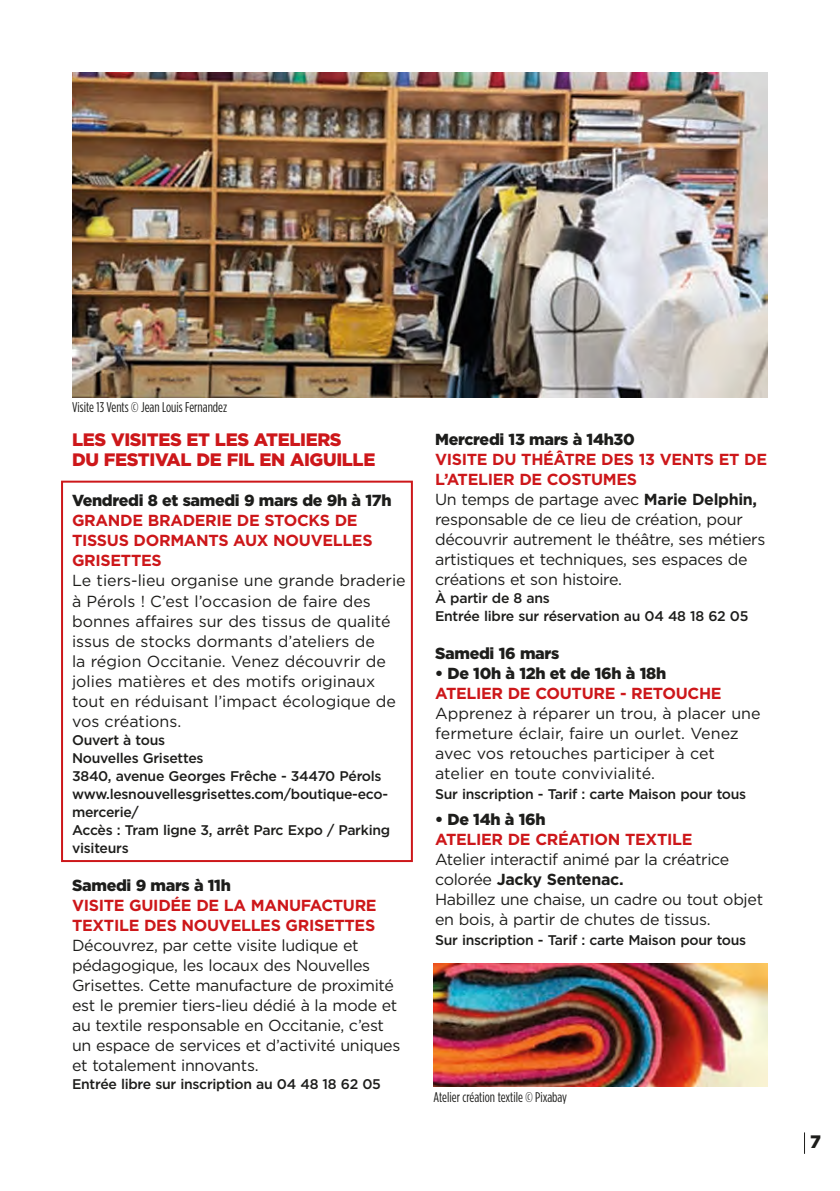
<style>
.page{position:relative;width:840px;height:1191px;background:#fff}
.page>*{position:absolute;margin:0;border:0;box-sizing:border-box;transform-origin:0 0}
.t1{font:900 18px/20px "Gotham";letter-spacing:-.02em;color:#cd171a}
.t2{font:900 18px "Gotham";color:#1d1d1b}
.t3{font:16px/20px "Gotham";letter-spacing:-.02em;color:#1d1d1b}
.t4{font:16px/20px "Gotham";color:#1d1d1b}
.t5{font:700 16px/20px "Gotham";letter-spacing:-.02em;color:#cd171a}
.t6{font:900 16px "Gotham";letter-spacing:-.02em;color:#1d1d1b}
.t7{font:500 14px/18px "Gotham";letter-spacing:-.02em;color:#1d1d1b}
.t8{font:14px "Gotham Condensed";color:#1d1d1b}
.s1{font-weight:700;color:#cd171a}
.s2{font-weight:700}
</style>
<div class="page">
<img style="left:72px;top:72px;width:695px;height:325px">
<img style="left:433px;top:963px;width:334px;height:123px">
<div style="left:61px;top:480px;width:351px;height:382px;border:2px solid #cd171a"></div>
<p class="t8" style="left:72px;top:399px;width:156px">Visite 13 Vents © Jean Louis Fernandez</p>
<p class="t1" style="left:72px;top:430px;width:305px">LES VISITES ET LES ATELIERS<br>DU FESTIVAL DE FIL EN AIGUILLE</p>
<p class="t6" style="left:72px;top:490px;width:321px">Vendredi 8 et samedi 9 mars de 9h à 17h</p>
<p class="t5" style="left:72px;top:511px;width:302px">GRANDE BRADERIE DE STOCKS DE<br>TISSUS DORMANTS AUX NOUVELLES<br>GRISETTES</p>
<p class="t4" style="left:72px;top:570px;width:335px">Le tiers-lieu organise une grande braderie à Pérols ! C’est l’occasion de faire des bonnes affaires sur des tissus de qualité issus de stocks dormants d’ateliers de<br>la région Occitanie. Venez découvrir de jolies matières et des motifs originaux tout en réduisant l’impact écologique de vos créations.</p>
<p class="t7" style="left:72px;top:730px;width:319px">Ouvert à tous<br>Nouvelles Grisettes<br>3840, avenue Georges Frêche - 34470 Pérols www.lesnouvellesgrisettes.com/boutique-eco&shy;mercerie/<br>Accès : Tram ligne 3, arrêt Parc Expo / Parking visiteurs</p>
<p class="t6" style="left:72px;top:874px;width:160px">Samedi 9 mars à 11h</p>
<p class="t5" style="left:72px;top:895px;width:306px">VISITE GUIDÉE DE LA MANUFACTURE<br>TEXTILE DES NOUVELLES GRISETTES</p>
<p class="t3" style="left:72px;top:934px;width:329px">Découvrez, par cette visite ludique et pédagogique, les locaux des Nouvelles Grisettes. Cette manufacture de proximité est le premier tiers-lieu dédié à la mode et au textile responsable en Occitanie, c’est un espace de services et d’activité uniques et totalement innovants.</p>
<p class="t7" style="left:72px;top:1074px;width:310px">Entrée libre sur inscription au 04 48 18 62 05</p>
<p class="t6" style="left:435px;top:428px;width:201px">Mercredi 13 mars à 14h30</p>
<p class="t3" style="left:435px;top:449px;width:333px"><span class="s1">VISITE DU THÉÂTRE DES 13 VENTS ET DE L’ATELIER DE COSTUMES<br></span>Un temps de partage avec <span class="s2">Marie Delphin, </span>responsable de ce lieu de création, pour découvrir autrement le théâtre, ses métiers artistiques et techniques, ses espaces de créations et son histoire.</p>
<p class="t7" style="left:435px;top:589px;width:315px">À partir de 8 ans<br>Entrée libre sur réservation au 04 48 18 62 05</p>
<p class="t6" style="left:435px;top:642px;width:126px">Samedi 16 mars</p>
<p class="t6" style="left:435px;top:662px;width:232px">• De 10h à 12h et de 16h à 18h</p>
<p class="t5" style="left:435px;top:683px;width:288px">ATELIER DE COUTURE - RETOUCHE</p>
<p class="t4" style="left:435px;top:703px;width:327px">Apprenez à réparer un trou, à placer une fermeture éclair, faire un ourlet. Venez avec vos retouches participer à cet atelier en toute convivialité.</p>
<p class="t7" style="left:435px;top:785px;width:312px">Sur inscription - Tarif : carte Maison pour tous</p>
<p class="t6" style="left:435px;top:808px;width:112px">• De 14h à 16h</p>
<p class="t5" style="left:435px;top:829px;width:259px">ATELIER DE CRÉATION TEXTILE</p>
<p class="t3" style="left:435px;top:848px;width:329px">Atelier interactif animé par la créatrice colorée <span class="s2">Jacky Sentenac.<br></span>Habillez une chaise, un cadre ou tout objet en bois, à partir de chutes de tissus.</p>
<p class="t7" style="left:435px;top:930px;width:312px">Sur inscription - Tarif : carte Maison pour tous</p>
<p class="t8" style="left:433px;top:1089px;width:135px">Atelier création textile © Pixabay</p>
<p class="t2" style="left:809px;top:1129px;width:12px">7</p>
</div>
